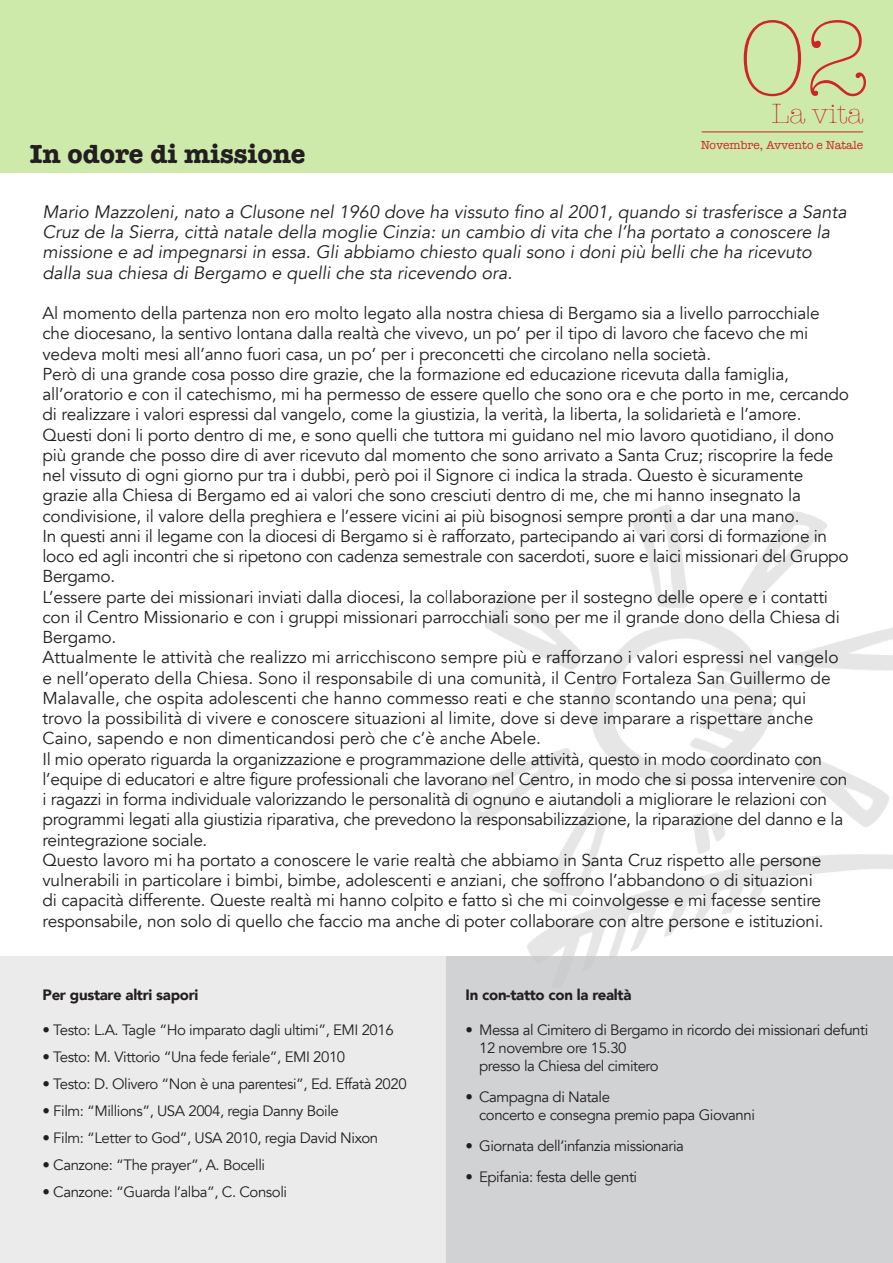
<style>
.page{position:relative;width:893px;height:1263px;background:#fff}
.page>*{position:absolute;margin:0;border:0;box-sizing:border-box;transform-origin:0 0}
.t1{font:300 108px "American Typewriter";color:#d1232a}
.t2{font:300 28.5px "American Typewriter";color:#d1232a}
.t3{font:700 27px "American Typewriter";color:#231f20}
.t4{font:italic 18px/20.2px "Avenir";color:#231f20}
.t5{font:17.25px/20.2px "Avenir";letter-spacing:-.01em;color:#231f20}
.t6{font:15px/18px "Avenir";letter-spacing:-.03em;color:#231f20}
.t7{font:900 15px "Avenir";letter-spacing:-.02em;color:#231f20}
.t8{font:12px "American Typewriter";color:#d1232a}
</style>
<div class="page">
<div style="left:0;top:0;width:893px;height:172px;background:#cdeaab"></div>
<div style="left:0;top:957px;width:446px;height:306px;background:#ecebeb"></div>
<div style="left:446px;top:957px;width:447px;height:306px;background:#d1d2d4"></div>
<hr style="left:702px;top:132px;width:161px;height:1px;background:#d1232a">
<img style="left:446px;top:504px;width:447px;height:453px">
<p class="t3" style="left:30px;top:131px;width:277px">In odore di missione</p>
<p class="t1" style="left:739px;top:-21px;width:134px">02</p>
<p class="t2" style="left:772px;top:92px;width:93px">La vita</p>
<p class="t8" style="left:701px;top:136px;width:164px">Novembre, Avvento e Natale</p>
<p class="t4" style="left:43px;top:202px;width:806px">Mario Mazzoleni, nato a Clusone nel 1960 dove ha vissuto fino al 2001, quando si trasferisce a Santa Cruz de la Sierra, città natale della moglie Cinzia: un cambio di vita che l’ha portato a conoscere la missione e ad impegnarsi in essa. Gli abbiamo chiesto quali sono i doni più belli che ha ricevuto dalla sua chiesa di Bergamo e quelli che sta ricevendo ora.</p>
<p class="t5" style="left:43px;top:303px;width:779px">Al momento della partenza non ero molto legato alla nostra chiesa di Bergamo sia a livello parrocchiale che diocesano, la sentivo lontana dalla realtà che vivevo, un po’ per il tipo di lavoro che facevo che mi vedeva molti mesi all’anno fuori casa, un po’ per i preconcetti che circolano nella società.</p>
<p class="t5" style="left:43px;top:364px;width:808px">Però di una grande cosa posso dire grazie, che la formazione ed educazione ricevuta dalla famiglia, all’oratorio e con il catechismo, mi ha permesso de essere quello che sono ora e che porto in me, cercando di realizzare i valori espressi dal vangelo, come la giustizia, la verità, la liberta, la solidarietà e l’amore.</p>
<p class="t5" style="left:43px;top:425px;width:793px">Questi doni li porto dentro di me, e sono quelli che tuttora mi guidano nel mio lavoro quotidiano, il dono più grande che posso dire di aver ricevuto dal momento che sono arrivato a Santa Cruz; riscoprire la fede nel vissuto di ogni giorno pur tra i dubbi, però poi il Signore ci indica la strada. Questo è sicuramente grazie alla Chiesa di Bergamo ed ai valori che sono cresciuti dentro di me, che mi hanno insegnato la condivisione, il valore della preghiera e l’essere vicini ai più bisognosi sempre pronti a dar una mano.</p>
<p class="t5" style="left:43px;top:526px;width:808px">In questi anni il legame con la diocesi di Bergamo si è rafforzato, partecipando ai vari corsi di formazione in loco ed agli incontri che si ripetono con cadenza semestrale con sacerdoti, suore e laici missionari del Gruppo<br>Bergamo.</p>
<p class="t5" style="left:43px;top:587px;width:799px">L’essere parte dei missionari inviati dalla diocesi, la collaborazione per il sostegno delle opere e i contatti con il Centro Missionario e con i gruppi missionari parrocchiali sono per me il grande dono della Chiesa di<br>Bergamo.</p>
<p class="t5" style="left:43px;top:648px;width:797px">Attualmente le attività che realizzo mi arricchiscono sempre più e rafforzano i valori espressi nel vangelo e nell’operato della Chiesa. Sono il responsabile di una comunità, il Centro Fortaleza San Guillermo de Malavalle, che ospita adolescenti che hanno commesso reati e che stanno scontando una pena; qui trovo la possibilità di vivere e conoscere situazioni al limite, dove si deve imparare a rispettare anche Caino, sapendo e non dimenticandosi però che c’è anche Abele.</p>
<p class="t5" style="left:43px;top:749px;width:806px">Il mio operato riguarda la organizzazione e programmazione delle attività, questo in modo coordinato con l’equipe di educatori e altre figure professionali che lavorano nel Centro, in modo che si possa intervenire con i ragazzi in forma individuale valorizzando le personalità di ognuno e aiutandoli a migliorare le relazioni con programmi legati alla giustizia riparativa, che prevedono la responsabilizzazione, la riparazione del danno e la reintegrazione sociale.</p>
<p class="t5" style="left:43px;top:850px;width:783px">Questo lavoro mi ha portato a conoscere le varie realtà che abbiamo in Santa Cruz rispetto alle persone vulnerabili in particolare i bimbi, bimbe, adolescenti e anziani, che soffrono l’abbandono o di situazioni di capacità differente. Queste realtà mi hanno colpito e fatto sì che mi coinvolgesse e mi facesse sentire responsabile, non solo di quello che faccio ma anche di poter collaborare con altre persone e istituzioni.</p>
<p class="t7" style="left:43px;top:982px;width:157px">Per gustare altri sapori</p>
<p class="t6" style="left:43px;top:1021px;width:353px">• Testo: L.A. Tagle “Ho imparato dagli ultimi”, EMI 2016</p>
<p class="t6" style="left:43px;top:1048px;width:304px">• Testo: M. Vittorio “Una fede feriale”, EMI 2010</p>
<p class="t6" style="left:43px;top:1075px;width:366px">• Testo: D. Olivero “Non è una parentesi”, Ed. Effatà 2020</p>
<p class="t6" style="left:43px;top:1102px;width:298px">• Film: “Millions”, USA 2004, regia Danny Boile</p>
<p class="t6" style="left:43px;top:1129px;width:337px">• Film: “Letter to God”, USA 2010, regia David Nixon</p>
<p class="t6" style="left:43px;top:1156px;width:224px">• Canzone: “The prayer”, A. Bocelli</p>
<p class="t6" style="left:43px;top:1183px;width:246px">• Canzone: “Guarda l’alba”, C. Consoli</p>
<p class="t7" style="left:466px;top:982px;width:167px">In con-tatto con la realtà</p>
<p class="t6" style="left:479px;top:1021px;width:391px;text-indent:-14px">• Messa al Cimitero di Bergamo in ricordo dei missionari defunti<br>12 novembre ore 15.30<br>presso la Chiesa del cimitero</p>
<p class="t6" style="left:479px;top:1088px;width:277px;text-indent:-14px">• Campagna di Natale<br>concerto e consegna premio papa Giovanni</p>
<p class="t6" style="left:466px;top:1137px;width:220px">• Giornata dell’infanzia missionaria</p>
<p class="t6" style="left:466px;top:1168px;width:173px">• Epifania: festa delle genti</p>
</div>
